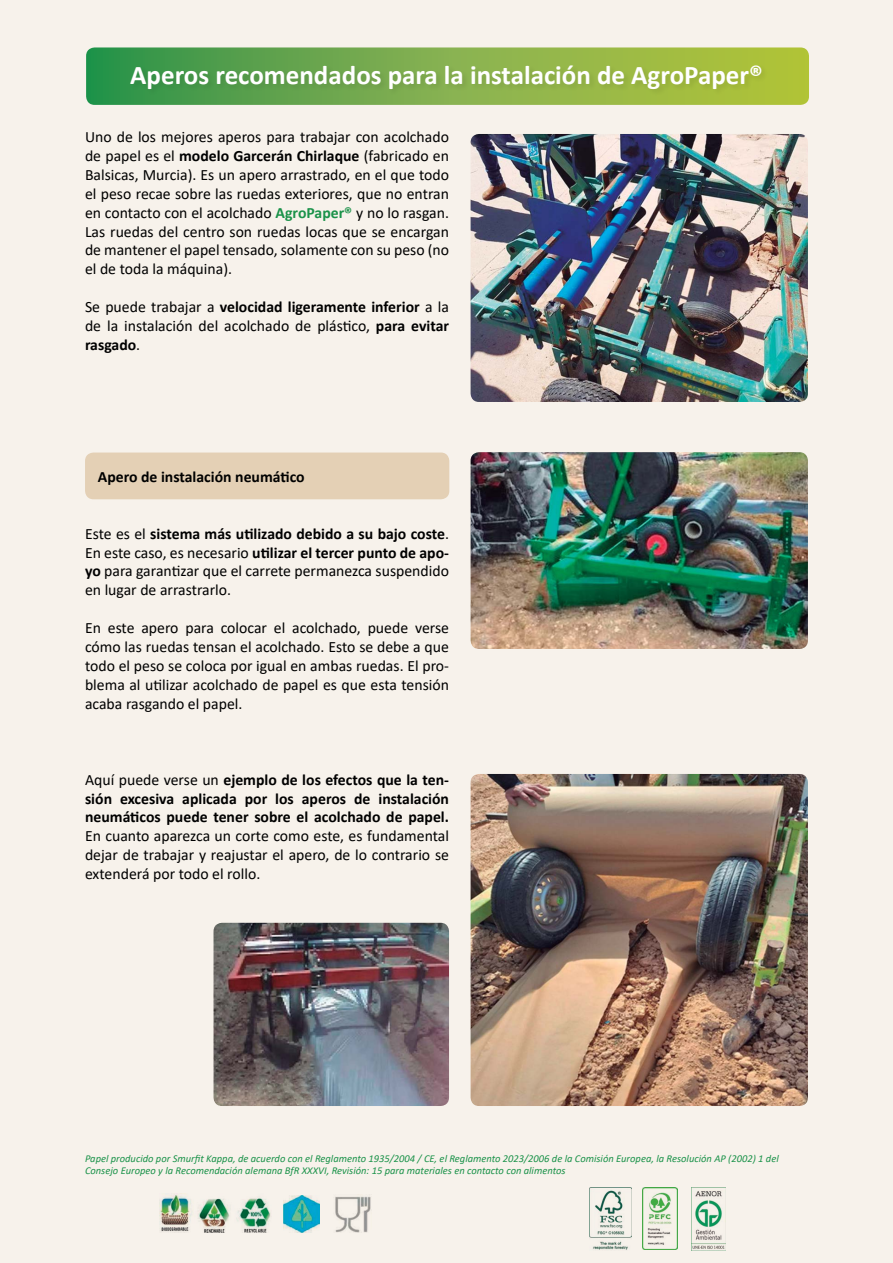
<style>
.page{position:relative;width:893px;height:1263px;background:#f7f2eb}
.page>*{position:absolute;margin:0;border:0;box-sizing:border-box;transform-origin:0 0}
.t1{font:700 27px "Calibri";color:#fff}
.t2{font:15.75px/18.9px "Calibri";color:#000;text-align:justify}
.t3{font:700 15.75px/18.9px "Calibri";color:#000;text-align:justify}
.t4{font:italic 10.5px/12.6px "Calibri";color:#1a9249}
.s1{font-weight:700}
.s2{font-weight:700;color:#1a9249}
.s3{font-weight:400}
</style>
<div class="page">
<img style="left:691px;top:1188px;width:35px;height:63px">
<img style="left:589px;top:1188px;width:42px;height:62px">
<img style="left:643px;top:1188px;width:35px;height:62px">
<div style="left:85px;top:452px;width:364px;height:47px;background:#e4d0b5;border-radius:9px"></div>
<svg style="left:86px;top:47px;width:723px;height:58px;background:#7caf4b"></svg>
<div style="left:130px;top:64px;width:638px;height:32px;background:#000;opacity:.09"></div>
<img style="left:471px;top:134px;width:337px;height:268px">
<img style="left:471px;top:452px;width:337px;height:197px">
<img style="left:471px;top:774px;width:337px;height:332px">
<img style="left:214px;top:923px;width:235px;height:183px">
<img style="left:159px;top:1195px;width:112px;height:37px">
<img style="left:284px;top:1196px;width:36px;height:36px">
<img style="left:335px;top:1196px;width:36px;height:36px">
<h1 class="t1" style="left:130px;top:56px;width:634px">Aperos recomendados para la instalación de AgroPaper®</h1>
<p class="t2" style="left:85px;top:127px;width:365px">Uno de los mejores aperos para trabajar con acolchado de papel es el <span class="s1">modelo Garcerán Chirlaque</span> (fabricado en Balsicas, Murcia). Es un apero arrastrado, en el que todo el peso recae sobre las ruedas exteriores, que no entran en contacto con el acolchado <span class="s2">AgroPaper®</span> y no lo rasgan.<br>Las ruedas del centro son ruedas locas que se encargan de mantener el papel tensado, solamente con su peso (no el de toda la máquina).</p>
<p class="t2" style="left:85px;top:297px;width:365px">Se puede trabajar a <span class="s1">velocidad ligeramente inferior</span> a la de la instalación del acolchado de plástico, <span class="s1">para evitar rasgado</span>.</p>
<p class="t3" style="left:98px;top:467px;width:208px">Apero de instalación neumático</p>
<p class="t2" style="left:85px;top:524px;width:365px">Este es el <span class="s1">sistema más utilizado debido a su bajo coste</span>.<br>En este caso, es necesario <span class="s1">utilizar el tercer punto de apo&shy;yo</span> para garantizar que el carrete permanezca suspendido en lugar de arrastrarlo.</p>
<p class="t2" style="left:85px;top:618px;width:365px">En este apero para colocar el acolchado, puede verse cómo las ruedas tensan el acolchado. Esto se debe a que todo el peso se coloca por igual en ambas ruedas. El pro&shy;blema al utilizar acolchado de papel es que esta tensión acaba rasgando el papel.</p>
<p class="t3" style="left:85px;top:770px;width:366px"><span class="s3">Aquí puede verse un</span> ejemplo de los efectos que la ten&shy;sión excesiva aplicada por los aperos de instalación neumáticos puede tener sobre el acolchado de papel.</p>
<p class="t2" style="left:85px;top:826px;width:365px">En cuanto aparezca un corte como este, es fundamental dejar de trabajar y reajustar el apero, de lo contrario se extenderá por todo el rollo.</p>
<p class="t4" style="left:85px;top:1151px;width:695px">Papel producido por Smurfit Kappa, de acuerdo con el Reglamento 1935/2004 / CE, el Reglamento 2023/2006 de la Comisión Europea, la Resolución AP (2002) 1 del<br>Consejo Europeo y la Recomendación alemana BfR XXXVI, Revisión: 15 para materiales en contacto con alimentos</p>
</div>
